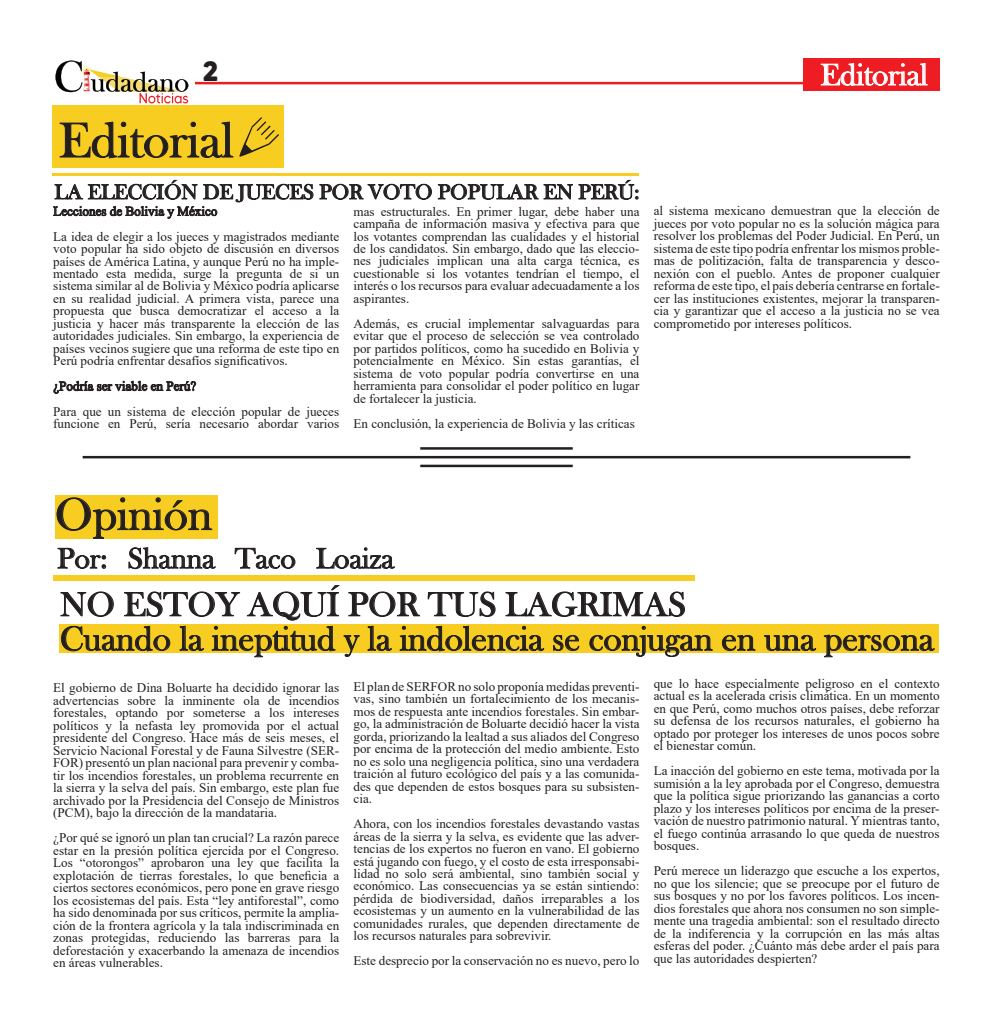
<style>
.page{position:relative;width:993px;height:1035px;background:#fff}
.page>*{position:absolute;margin:0;border:0;box-sizing:border-box;transform-origin:0 0}
.t1{font:51px "Bask Old Face";color:#231f20}
.t2{font:46.5px "Bask Old Face";color:#231f20}
.t3{font:35px/34.4px "Bask Old Face";color:#231f20}
.t4{font:31.25px "Bask Old Face";color:#fff}
.t5{font:29.75px "Bask Old Face";color:#231f20}
.t6{font:700 27.88px "MADE Tommy Soft";color:#231f20}
.t7{font:21.5px "Bask Old Face";color:#231f20}
.t8{font:13.12px/12.5px "Times New Roman";color:#231f20;text-align:justify}
</style>
<div class="page">
<hr style="left:195px;top:82px;width:618px;height:2px;background:#ee1d23">
<div style="left:802px;top:59px;width:137px;height:32px;background:#ee1d23"></div>
<svg style="left:820px;top:63px;width:107px;height:23px"></svg>
<svg style="left:55px;top:61px;width:133px;height:42px"></svg>
<div style="left:52px;top:105px;width:232px;height:63px;background:#f7cd22"></div>
<svg style="left:59px;top:121px;width:174px;height:38px"></svg>
<svg style="left:239px;top:117px;width:40px;height:40px"></svg>
<hr style="left:52px;top:174px;width:587px;height:2px;background:#f7cd22">
<hr style="left:83px;top:456px;width:827px;height:2px;background:#231f20">
<div style="left:55px;top:495px;width:162px;height:44px;background:#f7cd22"></div>
<svg style="left:56px;top:497px;width:156px;height:42px"></svg>
<svg style="left:57px;top:548px;width:49px;height:21px"></svg>
<svg style="left:128px;top:547px;width:88px;height:22px"></svg>
<svg style="left:234px;top:548px;width:61px;height:21px"></svg>
<svg style="left:316px;top:547px;width:79px;height:22px"></svg>
<div style="left:53px;top:575px;width:641px;height:5px;background:#f7cd22"></div>
<svg style="left:319px;top:180px;width:319px;height:20px"></svg>
<svg style="left:53px;top:180px;width:260px;height:39px"></svg>
<svg style="left:53px;top:381px;width:143px;height:13px"></svg>
<div style="left:59px;top:624px;width:879px;height:29px;background:#f7cd22"></div>
<svg style="left:60px;top:585px;width:652px;height:72px"></svg>
<svg style="left:721px;top:635px;width:34px;height:16px"></svg>
<svg style="left:764px;top:635px;width:52px;height:16px"></svg>
<svg style="left:823px;top:635px;width:111px;height:22px"></svg>
<hr style="left:420px;top:447px;width:152px;height:3px;background:#231f20">
<hr style="left:420px;top:465px;width:152px;height:2px;background:#231f20">
<h3 class="t6" style="left:202px;top:53px;width:18px">2</h3>
<h3 class="t4" style="left:820px;top:57px;width:109px">Editorial</h3>
<h1 class="t1" style="left:59px;top:112px;width:176px">Editorial</h1>
<h3 class="t7" style="left:54px;top:180px;width:586px">LA ELECCIÓN DE JUECES POR VOTO POPULAR EN PERÚ:</h3>
<p class="t8" style="left:53px;top:198px;width:287px;line-height:25px">Lecciones de Bolivia y México<br>La idea de elegir a los jueces y magistrados mediante</p>
<p class="t8" style="left:53px;top:242px;width:287px">voto popular ha sido objeto de discusión en diversos países de América Latina, y aunque Perú no ha imple&shy;mentado esta medida, surge la pregunta de si un sistema similar al de Bolivia y México podría aplicarse en su realidad judicial. A primera vista, parece una propuesta que busca democratizar el acceso a la justicia y hacer más transparente la elección de las autoridades judiciales. Sin embargo, la experiencia de países vecinos sugiere que una reforma de este tipo en Perú podría enfrentar desafíos significativos.</p>
<p class="t8" style="left:53px;top:373px;width:287px;line-height:25px">¿Podría ser viable en Perú?<br>Para que un sistema de elección popular de jueces</p>
<p class="t8" style="left:53px;top:417px;width:287px">funcione en Perú, sería necesario abordar varios</p>
<p class="t8" style="left:353px;top:204px;width:287px">mas estructurales. En primer lugar, debe haber una campaña de información masiva y efectiva para que los votantes comprendan las cualidades y el historial de los candidatos. Sin embargo, dado que las eleccio&shy;nes judiciales implican una alta carga técnica, es cuestionable si los votantes tendrían el tiempo, el interés o los recursos para evaluar adecuadamente a los aspirantes.</p>
<p class="t8" style="left:353px;top:317px;width:287px">Además, es crucial implementar salvaguardas para evitar que el proceso de selección se vea controlado por partidos políticos, como ha sucedido en Bolivia y potencialmente en México. Sin estas garantías, el sistema de voto popular podría convertirse en una herramienta para consolidar el poder político en lugar de fortalecer la justicia.</p>
<p class="t8" style="left:353px;top:417px;width:283px">En conclusión, la experiencia de Bolivia y las críticas</p>
<p class="t8" style="left:653px;top:204px;width:287px">al sistema mexicano demuestran que la elección de jueces por voto popular no es la solución mágica para resolver los problemas del Poder Judicial. En Perú, un sistema de este tipo podría enfrentar los mismos proble&shy;mas de politización, falta de transparencia y desco&shy;nexión con el pueblo. Antes de proponer cualquier reforma de este tipo, el país debería centrarse en fortale&shy;cer las instituciones existentes, mejorar la transparen&shy;cia y garantizar que el acceso a la justicia no se vea comprometido por intereses políticos.</p>
<h2 class="t2" style="left:55px;top:489px;width:159px">Opinión</h2>
<h3 class="t5" style="left:57px;top:542px;width:338px">Por: Shanna Taco Loaiza</h3>
<h3 class="t3" style="left:60px;top:588px;width:875px">NO ESTOY AQUÍ POR TUS LAGRIMAS<br>Cuando la ineptitud y la indolencia se conjugan en una persona</h3>
<p class="t8" style="left:53px;top:681px;width:287px">El gobierno de Dina Boluarte ha decidido ignorar las advertencias sobre la inminente ola de incendios forestales, optando por someterse a los intereses políticos y la nefasta ley promovida por el actual presidente del Congreso. Hace más de seis meses, el Servicio Nacional Forestal y de Fauna Silvestre (SER-FOR) presentó un plan nacional para prevenir y comba&shy;tir los incendios forestales, un problema recurrente en la sierra y la selva del país. Sin embargo, este plan fue archivado por la Presidencia del Consejo de Ministros (PCM), bajo la dirección de la mandataria.</p>
<p class="t8" style="left:53px;top:831px;width:287px">¿Por qué se ignoró un plan tan crucial? La razón parece estar en la presión política ejercida por el Congreso.<br>Los “otorongos” aprobaron una ley que facilita la explotación de tierras forestales, lo que beneficia a ciertos sectores económicos, pero pone en grave riesgo los ecosistemas del país. Esta “ley antiforestal”, como ha sido denominada por sus críticos, permite la amplia&shy;ción de la frontera agrícola y la tala indiscriminada en zonas protegidas, reduciendo las barreras para la deforestación y exacerbando la amenaza de incendios en áreas vulnerables.</p>
<p class="t8" style="left:653px;top:677px;width:287px">que lo hace especialmente peligroso en el contexto actual es la acelerada crisis climática. En un momento en que Perú, como muchos otros países, debe reforzar su defensa de los recursos naturales, el gobierno ha optado por proteger los intereses de unos pocos sobre el bienestar común.</p>
<p class="t8" style="left:653px;top:764px;width:287px">La inacción del gobierno en este tema, motivada por la sumisión a la ley aprobada por el Congreso, demuestra que la política sigue priorizando las ganancias a corto plazo y los intereses políticos por encima de la preser&shy;vación de nuestro patrimonio natural. Y mientras tanto, el fuego continúa arrasando lo que queda de nuestros bosques.</p>
<p class="t8" style="left:653px;top:864px;width:287px">Perú merece un liderazgo que escuche a los expertos, no que los silencie; que se preocupe por el futuro de sus bosques y no por los favores políticos. Los incen&shy;dios forestales que ahora nos consumen no son simple&shy;mente una tragedia ambiental: son el resultado directo de la indiferencia y la corrupción en las más altas esferas del poder. ¿Cuánto más debe arder el país para que las autoridades despierten?</p>
<p class="t8" style="left:353px;top:680px;width:287px">El plan de SERFOR no solo proponía medidas preventi&shy;vas, sino también un fortalecimiento de los mecanis&shy;mos de respuesta ante incendios forestales. Sin embar&shy;go, la administración de Boluarte decidió hacer la vista gorda, priorizando la lealtad a sus aliados del Congreso por encima de la protección del medio ambiente. Esto no es solo una negligencia política, sino una verdadera traición al futuro ecológico del país y a las comunida&shy;des que dependen de estos bosques para su subsisten&shy;cia.</p>
<p class="t8" style="left:353px;top:817px;width:287px">Ahora, con los incendios forestales devastando vastas áreas de la sierra y la selva, es evidente que las adver&shy;tencias de los expertos no fueron en vano. El gobierno está jugando con fuego, y el costo de esta irresponsabi&shy;lidad no solo será ambiental, sino también social y económico. Las consecuencias ya se están sintiendo: pérdida de biodiversidad, daños irreparables a los ecosistemas y un aumento en la vulnerabilidad de las comunidades rurales, que dependen directamente de los recursos naturales para sobrevivir.</p>
<p class="t8" style="left:353px;top:954px;width:287px">Este desprecio por la conservación no es nuevo, pero lo</p>
</div>
